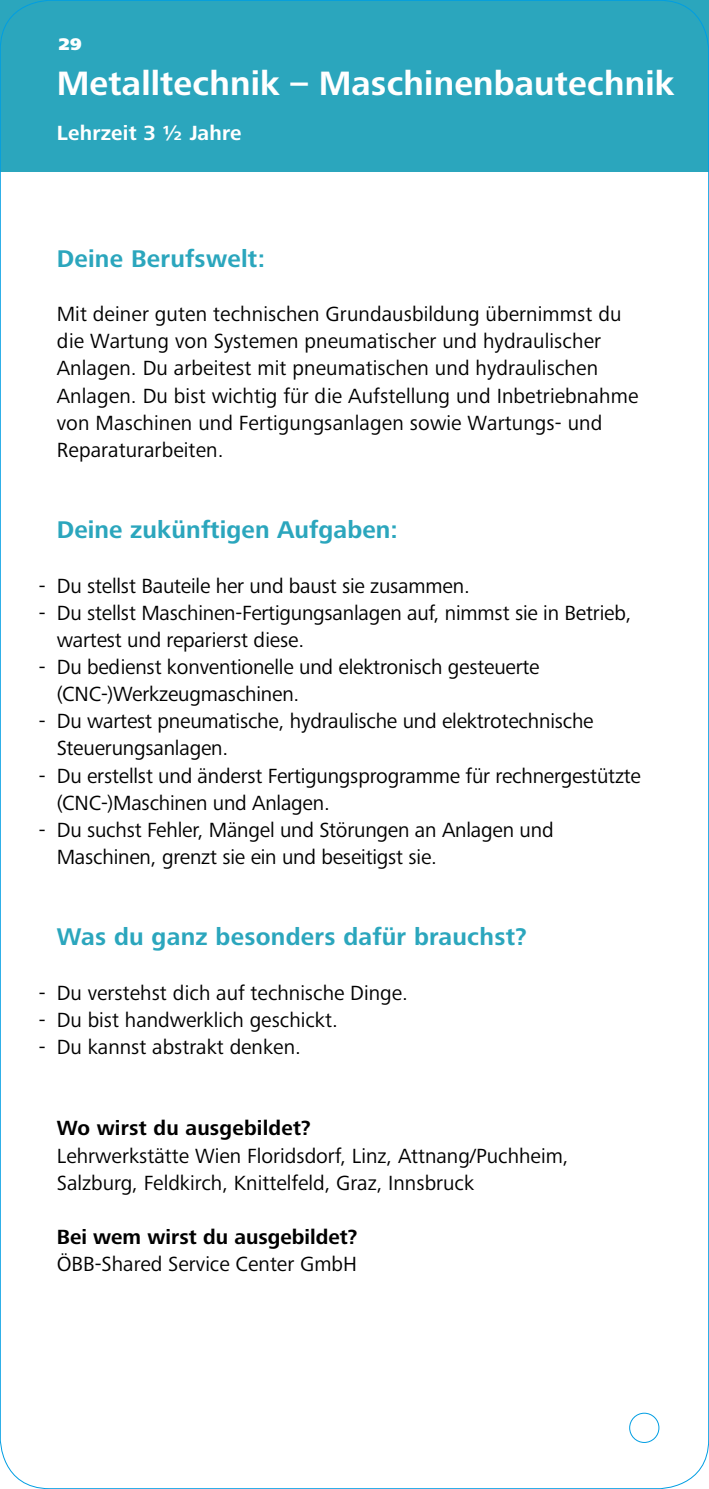
<style>
.page{position:relative;width:709px;height:1489px;background:#fff}
.page>*{position:absolute;margin:0;border:0;box-sizing:border-box;transform-origin:0 0}
.t1{font:700 35px "Frutiger Next Pro";letter-spacing:.005em;color:#fff}
.t2{font:700 25px "Frutiger Next Pro";letter-spacing:.01em;color:#2ba6bd}
.t3{font:21.25px/27px "Frutiger Next Pro";color:#000}
.t4{font:700 21.25px "Frutiger Next Pro";color:#000}
.t5{font:700 21.25px "Frutiger Next Pro";letter-spacing:.01em;color:#fff}
.t6{font:900 17.5px "Frutiger Next Pro";color:#fff}
</style>
<div class="page">
<div style="left:0;top:0;width:709px;height:171px;background:#2ba6bd"></div>
<div style="left:629px;top:1412px;width:30px;height:30px;border:1px solid #009ee3;border-radius:50%"></div>
<p class="t6" style="left:58px;top:34px;width:25px">29</p>
<h1 class="t1" style="left:57px;top:64px;width:619px">Metalltechnik – Maschinenbautechnik</h1>
<p class="t5" style="left:57px;top:121px;width:186px">Lehrzeit 3 ½ Jahre</p>
<p class="t2" style="left:57px;top:244px;width:210px">Deine Berufswelt:</p>
<p class="t3" style="left:57px;top:300px;width:583px">Mit deiner guten technischen Grundausbildung übernimmst du die Wartung von Systemen pneumatischer und hydraulischer Anlagen. Du arbeitest mit pneumatischen und hydraulischen Anlagen. Du bist wichtig für die Aufstellung und Inbetriebnahme von Maschinen und Fertigungsanlagen sowie Wartungs- und Reparaturarbeiten.</p>
<p class="t2" style="left:57px;top:515px;width:343px">Deine zukünftigen Aufgaben:</p>
<p class="t3" style="left:39px;top:572px;width:432px">- Du stellst Bauteile her und baust sie zusammen.</p>
<p class="t3" style="left:57px;top:599px;width:576px;text-indent:-18px">- Du stellst Maschinen-Fertigungsanlagen auf, nimmst sie in Betrieb, wartest und reparierst diese.</p>
<p class="t3" style="left:57px;top:653px;width:484px;text-indent:-18px">- Du bedienst konventionelle und elektronisch gesteuerte (CNC-)Werkzeugmaschinen.</p>
<p class="t3" style="left:57px;top:707px;width:538px;text-indent:-18px">- Du wartest pneumatische, hydraulische und elektrotechnische<br>Steuerungsanlagen.</p>
<p class="t3" style="left:57px;top:762px;width:586px;text-indent:-18px">- Du erstellst und änderst Fertigungsprogramme für rechnergestützte (CNC-)Maschinen und Anlagen.</p>
<p class="t3" style="left:57px;top:816px;width:498px;text-indent:-18px">- Du suchst Fehler, Mängel und Störungen an Anlagen und<br>Maschinen, grenzt sie ein und beseitigst sie.</p>
<p class="t2" style="left:57px;top:922px;width:471px">Was du ganz besonders dafür brauchst?</p>
<p class="t3" style="left:39px;top:979px;width:370px">- Du verstehst dich auf technische Dinge.</p>
<p class="t3" style="left:39px;top:1006px;width:300px">- Du bist handwerklich geschickt.</p>
<p class="t3" style="left:39px;top:1033px;width:263px">- Du kannst abstrakt denken.</p>
<p class="t4" style="left:57px;top:1116px;width:256px">Wo wirst du ausgebildet?</p>
<p class="t3" style="left:57px;top:1141px;width:513px">Lehrwerkstätte Wien Floridsdorf, Linz, Attnang/Puchheim,<br>Salzburg, Feldkirch, Knittelfeld, Graz, Innsbruck</p>
<p class="t4" style="left:57px;top:1224px;width:302px">Bei wem wirst du ausgebildet?</p>
<p class="t3" style="left:57px;top:1250px;width:302px">ÖBB-Shared Service Center GmbH</p>
</div>
